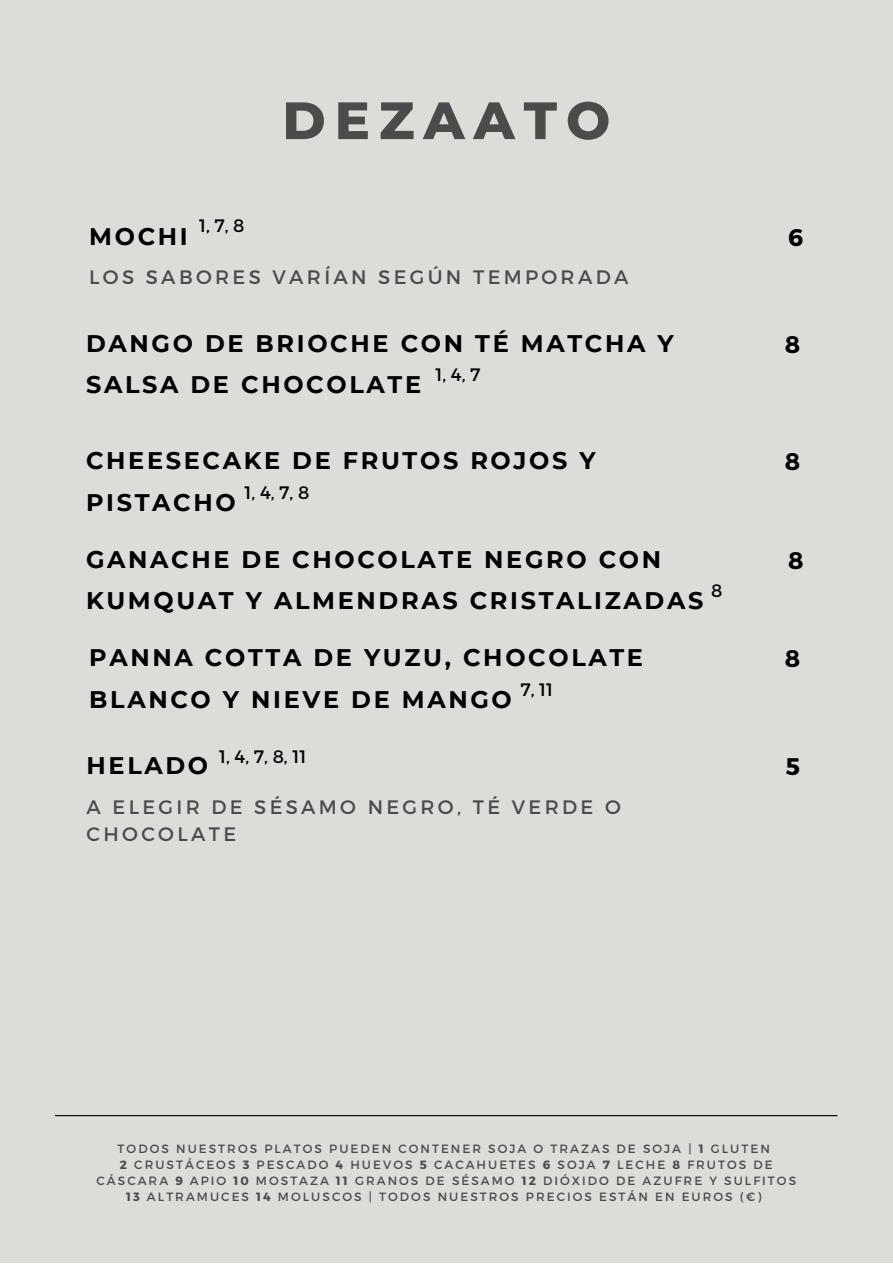
<style>
.page{position:relative;width:893px;height:1264px;background:#fff}
.page>*{position:absolute;margin:0;border:0;box-sizing:border-box;transform-origin:0 0}
.t1{font:800 52.5px "Montserrat";letter-spacing:.17em;color:#4b4b4b}
.t2{font:700 24px/41.5px "Montserrat";letter-spacing:.11em;color:#000}
.t3{font:19.5px/27px "Montserrat";letter-spacing:.17em;color:#4b4b4b}
.t4{font:18px "Montserrat";color:#000}
.t5{font:12px/16px "Montserrat";letter-spacing:.17em;color:#4b4b4b;text-align:center}
.s1{font-weight:700}
</style>
<div class="page">
<div style="left:0;top:0;width:892px;height:1262px;background:#dedcd8"></div>
<hr style="left:55px;top:1115px;width:782px;height:1px;background:#000">
<h1 class="t1" style="left:282px;top:88px;width:329px">DEZAATO</h1>
<h3 class="t4" style="left:199px;top:214px;width:47px">1, 7, 8</h3>
<h2 class="t2" style="left:89px;top:215px;width:100px">MOCHI</h2>
<h3 class="t3" style="left:89px;top:263px;width:540px">LOS SABORES VARÍAN SEGÚN TEMPORADA</h3>
<h2 class="t2" style="left:788px;top:215px;width:17px">6</h2>
<h2 class="t2" style="left:86px;top:322px;width:589px">DANGO DE BRIOCHE CON TÉ MATCHA Y<br>SALSA DE CHOCOLATE</h2>
<h2 class="t2" style="left:784px;top:322px;width:17px">8</h2>
<h3 class="t4" style="left:435px;top:363px;width:46px">1, 4, 7</h3>
<h2 class="t2" style="left:86px;top:439px;width:511px">CHEESECAKE DE FRUTOS ROJOS Y<br>PISTACHO</h2>
<h2 class="t2" style="left:784px;top:439px;width:17px">8</h2>
<h2 class="t2" style="left:86px;top:538px;width:618px">GANACHE DE CHOCOLATE NEGRO CON<br>KUMQUAT Y ALMENDRAS CRISTALIZADAS</h2>
<h2 class="t2" style="left:788px;top:538px;width:17px">8</h2>
<h3 class="t4" style="left:244px;top:480px;width:66px">1, 4, 7, 8</h3>
<h3 class="t4" style="left:711px;top:579px;width:13px">8</h3>
<h2 class="t2" style="left:89px;top:637px;width:555px">PANNA COTTA DE YUZU, CHOCOLATE<br>BLANCO Y NIEVE DE MANGO</h2>
<h2 class="t2" style="left:784px;top:637px;width:17px">8</h2>
<h3 class="t4" style="left:520px;top:678px;width:34px">7, 11</h3>
<h3 class="t4" style="left:219px;top:744px;width:89px">1, 4, 7, 8, 11</h3>
<h2 class="t2" style="left:87px;top:744px;width:123px">HELADO</h2>
<h3 class="t3" style="left:87px;top:792px;width:535px">A ELEGIR DE SÉSAMO NEGRO, TÉ VERDE O<br>CHOCOLATE</h3>
<h2 class="t2" style="left:785px;top:744px;width:16px">5</h2>
<p class="t5" style="left:96px;top:1139px;width:701px">TODOS NUESTROS PLATOS PUEDEN CONTENER SOJA O TRAZAS DE SOJA | <span class="s1">1</span> GLUTEN<br><span class="s1">2</span> CRUSTÁCEOS <span class="s1">3</span> PESCADO <span class="s1">4</span> HUEVOS <span class="s1">5</span> CACAHUETES <span class="s1">6</span> SOJA <span class="s1">7</span> LECHE <span class="s1">8</span> FRUTOS DE CÁSCARA <span class="s1">9</span> APIO <span class="s1">10</span> MOSTAZA <span class="s1">11</span> GRANOS DE SÉSAMO <span class="s1">12</span> DIÓXIDO DE AZUFRE Y SULFITOS <span class="s1">13</span> ALTRAMUCES <span class="s1">14</span> MOLUSCOS | TODOS NUESTROS PRECIOS ESTÁN EN EUROS (€)</p>
</div>
